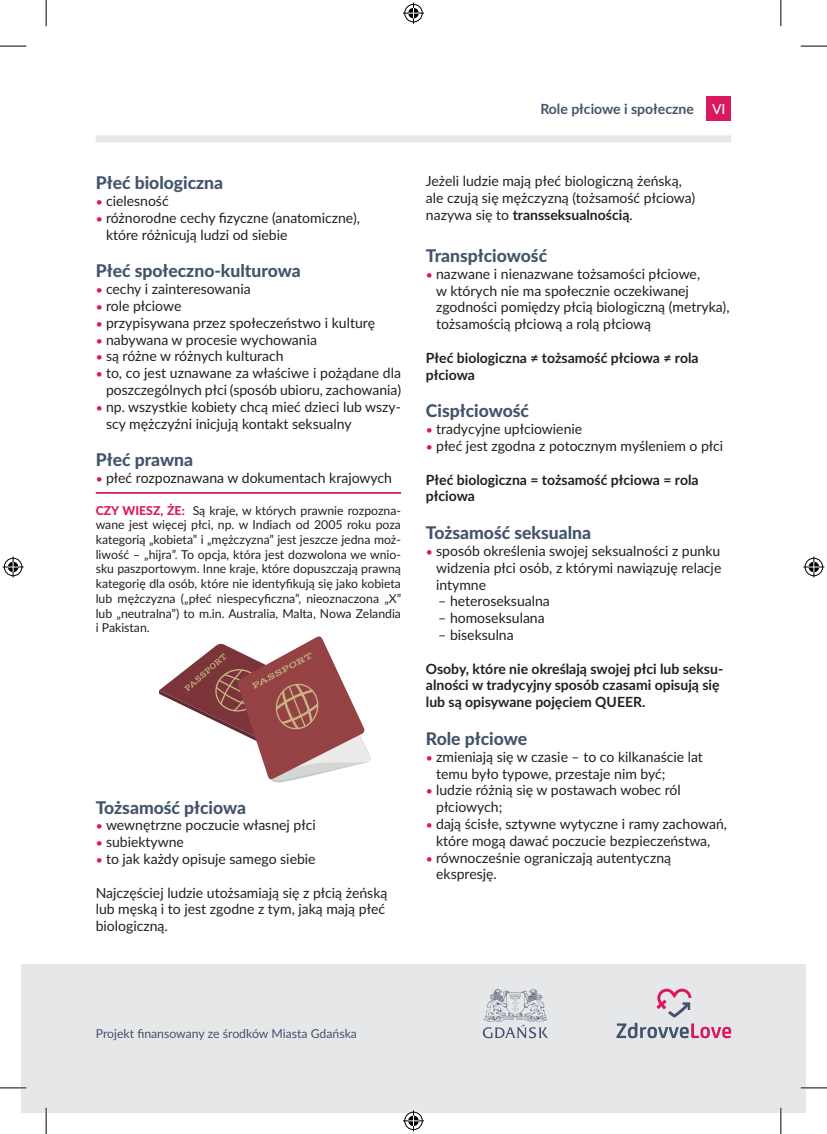
<style>
.page{position:relative;width:827px;height:1134px;background:#fff}
.page>*{position:absolute;margin:0;border:0;box-sizing:border-box;transform-origin:0 0}
.t1{font:800 17.5px "Lato";color:#43536b}
.t2{font:14px/16.8px "Lato";color:#231f20}
.t3{font:700 14px/16.8px "Lato";color:#231f20}
.t4{font:700 14px "Lato";color:#43536b}
.t5{font:500 14px "Lato";color:#fff}
.t6{font:12.25px/14.7px "Lato";color:#231f20;text-align:justify}
.t7{font:12.25px "Lato";color:#43536b}
.s1{font-size:12.25px;color:#d91860}
.s2{font-weight:800;color:#d91860}
.s3{font-weight:700}
</style>
<div class="page">
<div style="left:21px;top:964px;width:784px;height:149px;background:#e6e7e9"></div>
<svg style="left:616px;top:1023px;width:115px;height:15px"></svg>
<svg style="left:656px;top:989px;width:35px;height:28px"></svg>
<svg style="left:482px;top:989px;width:66px;height:49px"></svg>
<div style="left:706px;top:96px;width:25px;height:25px;background:#d91860"></div>
<div style="left:96px;top:135px;width:635px;height:7px;background:#e6e7e9"></div>
<hr style="left:96px;top:492px;width:305px;height:2px;background:#d91860">
<svg style="left:159px;top:636px;width:212px;height:147px"></svg>
<hr style="left:0;top:1087px;width:26px;height:2px;background:#fff">
<hr style="left:800px;top:1087px;width:26px;height:2px;background:#fff">
<hr style="left:45px;top:1108px;width:2px;height:26px;background:#fff">
<hr style="left:779px;top:1108px;width:2px;height:26px;background:#fff">
<svg style="left:0;top:46px;width:26px;height:1px"></svg>
<svg style="left:800px;top:46px;width:26px;height:1px"></svg>
<svg style="left:0;top:1088px;width:26px;height:1px"></svg>
<svg style="left:800px;top:1088px;width:26px;height:1px"></svg>
<svg style="left:46px;top:0;width:1px;height:26px"></svg>
<svg style="left:46px;top:1108px;width:1px;height:26px"></svg>
<svg style="left:780px;top:0;width:1px;height:26px"></svg>
<svg style="left:780px;top:1108px;width:1px;height:26px"></svg>
<svg style="left:403px;top:3px;width:21px;height:21px"></svg>
<svg style="left:403px;top:1110px;width:21px;height:21px"></svg>
<svg style="left:3px;top:556px;width:21px;height:21px"></svg>
<svg style="left:803px;top:556px;width:21px;height:21px"></svg>
<p class="t1" style="left:96px;top:170px;width:129px">Płeć biologiczna</p>
<p class="t2" style="left:96px;top:192px;width:74px"><span class="s1">•</span> cielesność</p>
<p class="t2" style="left:106px;top:209px;width:255px;text-indent:-10px"><span class="s1">•</span> różnorodne cechy fizyczne (anatomiczne), które różnicują ludzi od siebie</p>
<p class="t1" style="left:96px;top:258px;width:206px">Płeć społeczno-kulturowa</p>
<p class="t2" style="left:96px;top:280px;width:156px"><span class="s1">•</span> cechy i zainteresowania</p>
<p class="t2" style="left:96px;top:297px;width:87px"><span class="s1">•</span> role płciowe</p>
<p class="t2" style="left:96px;top:314px;width:281px"><span class="s1">•</span> przypisywana przez społeczeństwo i kulturę</p>
<p class="t2" style="left:96px;top:330px;width:223px"><span class="s1">•</span> nabywana w procesie wychowania</p>
<p class="t2" style="left:96px;top:347px;width:189px"><span class="s1">•</span> są różne w różnych kulturach</p>
<p class="t2" style="left:96px;top:364px;width:307px;text-align:right"><span class="s1">•</span> to, co jest uznawane za właściwe i pożądane dla poszczególnych płci (sposób ubioru, zachowania)</p>
<p class="t2" style="left:106px;top:398px;width:296px;text-indent:-10px"><span class="s1">•</span> np. wszystkie kobiety chcą mieć dzieci lub wszy&shy;scy mężczyźni inicjują kontakt seksualny</p>
<p class="t1" style="left:96px;top:447px;width:99px">Płeć prawna</p>
<p class="t2" style="left:96px;top:469px;width:298px"><span class="s1">•</span> płeć rozpoznawana w dokumentach krajowych</p>
<p class="t6" style="left:96px;top:502px;width:307px"><span class="s2">CZY WIESZ, ŻE:</span> Są kraje, w których prawnie rozpozna&shy;wane jest więcej płci, np. w Indiach od 2005 roku poza kategorią „kobieta” i „mężczyzna” jest jeszcze jedna moż&shy;liwość – „hijra”. To opcja, która jest dozwolona we wnio&shy;sku paszportowym. Inne kraje, które dopuszczają prawną kategorię dla osób, które nie identyfikują się jako kobieta lub mężczyzna („płeć niespecyficzna”, nieoznaczona „X” lub „neutralna”) to m.in. Australia, Malta, Nowa Zelandia i Pakistan.</p>
<p class="t1" style="left:96px;top:794px;width:152px">Tożsamość płciowa</p>
<p class="t2" style="left:96px;top:816px;width:221px"><span class="s1">•</span> wewnętrzne poczucie własnej płci</p>
<p class="t2" style="left:96px;top:833px;width:90px"><span class="s1">•</span> subiektywne</p>
<p class="t2" style="left:96px;top:850px;width:221px"><span class="s1">•</span> to jak każdy opisuje samego siebie</p>
<p class="t2" style="left:96px;top:883px;width:293px">Najczęściej ludzie utożsamiają się z płcią żeńską lub męską i to jest zgodne z tym, jaką mają płeć biologiczną.</p>
<p class="t4" style="left:540px;top:98px;width:155px">Role płciowe i społeczne</p>
<p class="t5" style="left:712px;top:99px;width:15px">VI</p>
<p class="t2" style="left:426px;top:172px;width:271px">Jeżeli ludzie mają płeć biologiczną żeńską, ale czują się mężczyzną (tożsamość płciowa) nazywa się to <span class="s3">transseksualnością</span>.</p>
<p class="t1" style="left:426px;top:243px;width:123px">Transpłciowość</p>
<p class="t2" style="left:436px;top:265px;width:295px;text-indent:-10px"><span class="s1">•</span> nazwane i nienazwane tożsamości płciowe,<br>w których nie ma społecznie oczekiwanej zgodności pomiędzy płcią biologiczną (metryka), tożsamością płciową a rolą płciową</p>
<p class="t3" style="left:426px;top:349px;width:274px">Płeć biologiczna ≠ tożsamość płciowa ≠ rola płciowa</p>
<p class="t1" style="left:426px;top:398px;width:105px">Cispłciowość</p>
<p class="t2" style="left:426px;top:420px;width:158px"><span class="s1">•</span> tradycyjne upłciowienie</p>
<p class="t2" style="left:426px;top:437px;width:299px"><span class="s1">•</span> płeć jest zgodna z potocznym myśleniem o płci</p>
<p class="t3" style="left:426px;top:470px;width:274px">Płeć biologiczna = tożsamość płciowa = rola płciowa</p>
<p class="t1" style="left:426px;top:520px;width:166px">Tożsamość seksualna</p>
<p class="t2" style="left:436px;top:542px;width:287px;text-align:justify;text-indent:-10px"><span class="s1">•</span> sposób określenia swojej seksualności z punku widzenia płci osób, z którymi nawiązuję relacje intymne</p>
<p class="t2" style="left:438px;top:592px;width:113px">– heteroseksualna</p>
<p class="t2" style="left:438px;top:609px;width:108px">– homoseksulana</p>
<p class="t2" style="left:438px;top:626px;width:77px">– biseksulna</p>
<p class="t3" style="left:426px;top:659px;width:299px">Osoby, które nie określają swojej płci lub seksu&shy;alności w tradycyjny sposób czasami opisują się lub są opisywane pojęciem QUEER.</p>
<p class="t1" style="left:426px;top:726px;width:103px">Role płciowe</p>
<p class="t2" style="left:436px;top:748px;width:268px;text-indent:-10px"><span class="s1">•</span> zmieniają się w czasie – to co kilkanaście lat temu było typowe, przestaje nim być;</p>
<p class="t2" style="left:436px;top:781px;width:246px;text-indent:-10px"><span class="s1">•</span> ludzie różnią się w postawach wobec ról płciowych;</p>
<p class="t2" style="left:426px;top:815px;width:302px;text-align:center"><span class="s1">•</span> dają ścisłe, sztywne wytyczne i ramy zachowań, które mogą dawać poczucie bezpieczeństwa,</p>
<p class="t2" style="left:436px;top:848px;width:236px;text-indent:-10px"><span class="s1">•</span> równocześnie ograniczają autentyczną ekspresję.</p>
<p class="t7" style="left:96px;top:1025px;width:263px">Projekt finansowany ze środków Miasta Gdańska</p>
</div>
